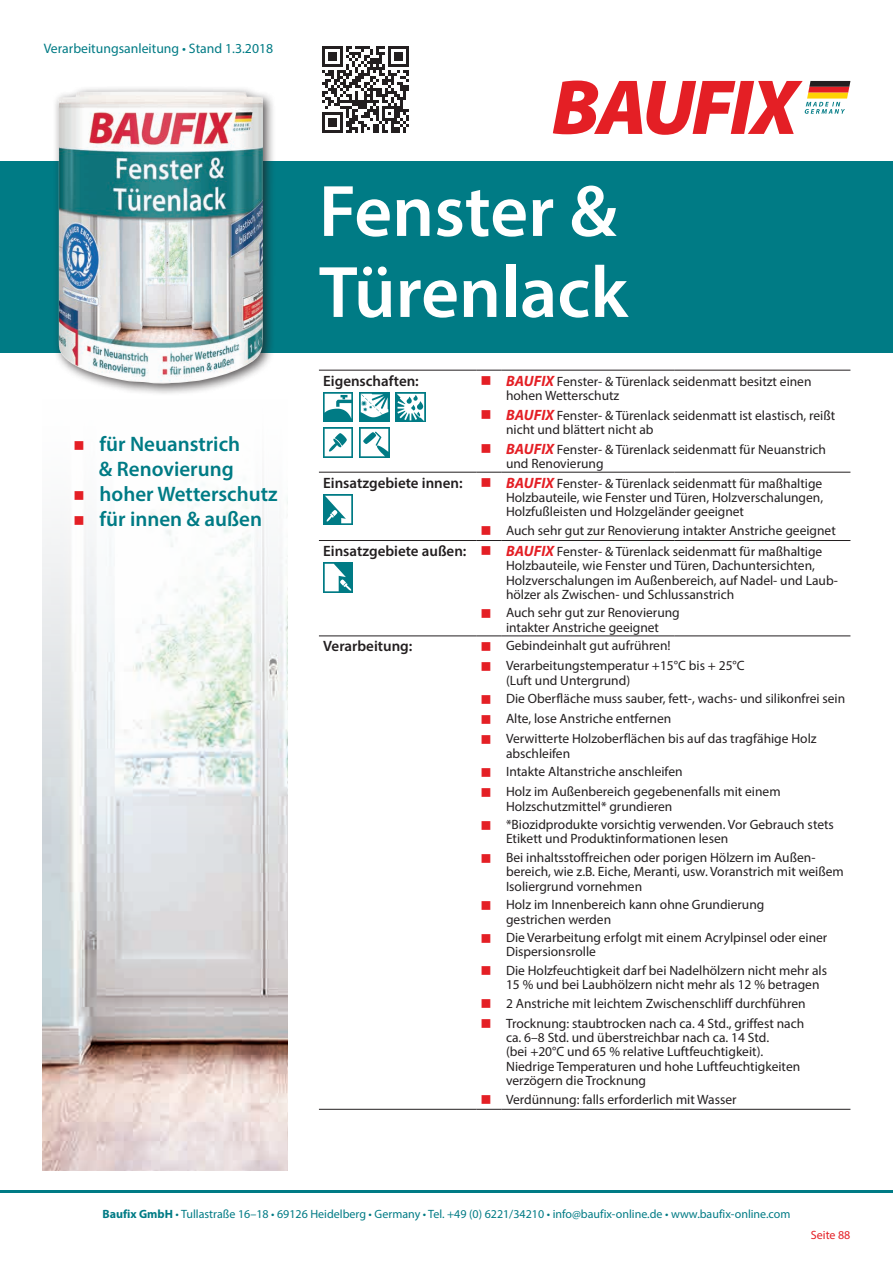
<style>
.page{position:relative;width:893px;height:1263px;background:#fff}
.page>*{position:absolute;margin:0;border:0;box-sizing:border-box;transform-origin:0 0}
.t1{font:600 73.5px/81px "Myriad Pro";color:#fff}
.t2{font:600 21px/25.2px "Myriad Pro";color:#007b85}
.t3{font:600 15px "Myriad Pro";color:#231f20}
.t4{font:13.8px "Myriad Pro";color:#007b85}
.t5{font:13.5px/14.2px "Myriad Pro";color:#231f20}
.t6{font:12px "Myriad Pro";color:#007b85}
.t7{font:12px "Myriad Pro";color:#e41f25}
.s1{color:#e41f25}
.s2{font-weight:700;font-style:italic;font-size:15px;color:#e41f25}
.s3{font-weight:600;font-size:15px}
.s4{font-weight:700}
</style>
<div class="page">
<svg style="left:553px;top:81px;width:297px;height:54px"></svg>
<div style="left:0;top:162px;width:893px;height:191px;background:#007b85"></div>
<hr style="left:0;top:1191px;width:893px;height:2px;background:#007b85">
<img style="left:43px;top:484px;width:244px;height:686px">
<div style="left:52px;top:85px;width:224px;height:312px;background:#231f20;opacity:.75"></div>
<img style="left:58px;top:92px;width:205px;height:292px">
<svg style="left:322px;top:46px;width:87px;height:87px"></svg>
<svg style="left:319px;top:592px;width:531px;height:44px"></svg>
<hr style="left:319px;top:472px;width:157px;height:1px;background:#231f20">
<svg style="left:476px;top:472px;width:26px;height:1px"></svg>
<hr style="left:502px;top:472px;width:172px;height:1px;background:#231f20">
<hr style="left:674px;top:472px;width:176px;height:1px;background:#231f20">
<hr style="left:319px;top:540px;width:157px;height:1px;background:#231f20">
<svg style="left:476px;top:540px;width:26px;height:1px"></svg>
<hr style="left:502px;top:540px;width:172px;height:1px;background:#231f20">
<hr style="left:674px;top:540px;width:176px;height:1px;background:#231f20">
<hr style="left:319px;top:370px;width:157px;height:1px;background:#231f20">
<svg style="left:476px;top:370px;width:26px;height:1px"></svg>
<hr style="left:502px;top:370px;width:172px;height:1px;background:#231f20">
<hr style="left:674px;top:370px;width:176px;height:1px;background:#231f20">
<hr style="left:319px;top:1109px;width:157px;height:1px;background:#231f20">
<svg style="left:476px;top:1109px;width:26px;height:1px"></svg>
<hr style="left:502px;top:1109px;width:172px;height:1px;background:#231f20">
<hr style="left:674px;top:1109px;width:176px;height:1px;background:#231f20">
<hr style="left:319px;top:636px;width:157px;height:1px;background:#231f20">
<svg style="left:476px;top:636px;width:26px;height:1px"></svg>
<hr style="left:502px;top:636px;width:172px;height:1px;background:#231f20">
<hr style="left:674px;top:636px;width:176px;height:1px;background:#231f20">
<img style="left:359px;top:392px;width:30px;height:30px">
<img style="left:323px;top:392px;width:30px;height:29px">
<img style="left:323px;top:494px;width:30px;height:30px">
<img style="left:323px;top:562px;width:30px;height:30px">
<img style="left:396px;top:392px;width:29px;height:30px">
<img style="left:323px;top:428px;width:30px;height:29px">
<img style="left:360px;top:428px;width:29px;height:29px">
<p class="t4" style="left:44px;top:40px;width:231px">Verarbeitungsanleitung • Stand 1.3.2018</p>
<h2 class="t2" style="left:99px;top:431px;width:143px;text-indent:-26px"><span class="s1">■</span> für Neuanstrich &amp; Renovierung</h2>
<h2 class="t2" style="left:73px;top:481px;width:206px"><span class="s1">■</span> hoher Wetterschutz</h2>
<h2 class="t2" style="left:73px;top:506px;width:190px"><span class="s1">■</span> für innen &amp; außen</h2>
<h1 class="t1" style="left:319px;top:169px;width:310px">Fenster &amp;<br>Türenlack</h1>
<p class="t3" style="left:323px;top:371px;width:97px">Eigenschaften:</p>
<p class="t5" style="left:506px;top:374px;width:307px;text-indent:-26px"><span class="s1">■</span> <span class="s2">BAUFIX</span> Fenster- &amp; Türenlack seidenmatt besitzt einen hohen Wetterschutz</p>
<p class="t5" style="left:506px;top:408px;width:331px;text-indent:-26px"><span class="s1">■</span> <span class="s2">BAUFIX</span> Fenster- &amp; Türenlack seidenmatt ist elastisch, reißt nicht und blättert nicht ab</p>
<p class="t5" style="left:506px;top:442px;width:322px;text-indent:-26px"><span class="s1">■</span> <span class="s2">BAUFIX</span> Fenster- &amp; Türenlack seidenmatt für Neuanstrich und Renovierung</p>
<p class="t5" style="left:506px;top:476px;width:319px;text-align:justify;text-indent:-183px"><span class="s3">Einsatzgebiete innen:</span> <span class="s1">■</span> <span class="s2">BAUFIX</span> Fenster- &amp; Türenlack seidenmatt für maßhaltige Holzbauteile, wie Fenster und Türen, Holzverschalungen, Holzfußleisten und Holzgeländer geeignet</p>
<p class="t5" style="left:323px;top:519px;width:514px;line-height:21.1px;text-indent:157px"><span class="s1">■</span> Auch sehr gut zur Renovierung intakter Anstriche geeignet<br><span class="s3">Einsatzgebiete außen:</span> <span class="s1">■</span> <span class="s2">BAUFIX</span> Fenster- &amp; Türenlack seidenmatt für maßhaltige</p>
<p class="t5" style="left:506px;top:558px;width:333px">Holzbauteile, wie Fenster und Türen, Dachuntersichten,<br>Holzverschalungen im Außenbereich, auf Nadel- und Laub&shy;hölzer als Zwischen- und Schlussanstrich</p>
<p class="t5" style="left:480px;top:605px;width:201px;text-align:center"><span class="s1">■</span> Auch sehr gut zur Renovierung intakter Anstriche geeignet</p>
<p class="t3" style="left:323px;top:637px;width:91px">Verarbeitung:</p>
<p class="t5" style="left:480px;top:638px;width:192px"><span class="s1">■</span> Gebindeinhalt gut aufrühren!</p>
<p class="t5" style="left:506px;top:658px;width:240px;text-indent:-26px"><span class="s1">■</span> Verarbeitungstemperatur +15°C bis + 25°C (Luft und Untergrund)</p>
<p class="t5" style="left:480px;top:691px;width:366px"><span class="s1">■</span> Die Oberfläche muss sauber, fett-, wachs- und silikonfrei sein</p>
<p class="t5" style="left:480px;top:711px;width:192px"><span class="s1">■</span> Alte, lose Anstriche entfernen</p>
<p class="t5" style="left:506px;top:731px;width:312px;text-indent:-26px"><span class="s1">■</span> Verwitterte Holzoberflächen bis auf das tragfähige Holz abschleifen</p>
<p class="t5" style="left:480px;top:764px;width:204px"><span class="s1">■</span> Intakte Altanstriche anschleifen</p>
<p class="t5" style="left:506px;top:784px;width:276px;text-indent:-26px"><span class="s1">■</span> Holz im Außenbereich gegebenenfalls mit einem<br>Holzschutzmittel* grundieren</p>
<p class="t5" style="left:506px;top:817px;width:329px;text-indent:-26px"><span class="s1">■</span> *Biozidprodukte vorsichtig verwenden. Vor Gebrauch stets<br>Etikett und Produktinformationen lesen</p>
<p class="t5" style="left:506px;top:850px;width:339px;text-indent:-26px"><span class="s1">■</span> Bei inhaltsstoffreichen oder porigen Hölzern im Außen&shy;bereich, wie z.B. Eiche, Meranti, usw. Voranstrich mit weißem<br>Isoliergrund vornehmen</p>
<p class="t5" style="left:506px;top:897px;width:260px;text-indent:-26px"><span class="s1">■</span> Holz im Innenbereich kann ohne Grundierung gestrichen werden</p>
<p class="t5" style="left:506px;top:930px;width:323px;text-indent:-26px"><span class="s1">■</span> Die Verarbeitung erfolgt mit einem Acrylpinsel oder einer<br>Dispersionsrolle</p>
<p class="t5" style="left:506px;top:963px;width:322px;text-indent:-26px"><span class="s1">■</span> Die Holzfeuchtigkeit darf bei Nadelhölzern nicht mehr als<br>15 % und bei Laubhölzern nicht mehr als 12 % betragen</p>
<p class="t5" style="left:480px;top:996px;width:327px"><span class="s1">■</span> 2 Anstriche mit leichtem Zwischenschliff durchführen</p>
<p class="t5" style="left:506px;top:1016px;width:300px;text-indent:-26px"><span class="s1">■</span> Trocknung: staubtrocken nach ca. 4 Std., griffest nach ca. 6–8 Std. und überstreichbar nach ca. 14 Std.<br>(bei +20°C und 65 % relative Luftfeuchtigkeit).<br>Niedrige Temperaturen und hohe Luftfeuchtigkeiten verzögern die Trocknung</p>
<p class="t5" style="left:480px;top:1092px;width:258px"><span class="s1">■</span> Verdünnung: falls erforderlich mit Wasser</p>
<p class="t6" style="left:102px;top:1206px;width:690px"><span class="s4">Baufix GmbH</span> • Tullastraße 16–18 • 69126 Heidelberg • Germany • Tel. +49 (0) 6221/34210 • info@baufix-online.de • www.baufix-online.com</p>
<p class="t7" style="left:811px;top:1228px;width:41px">Seite 88</p>
</div>
